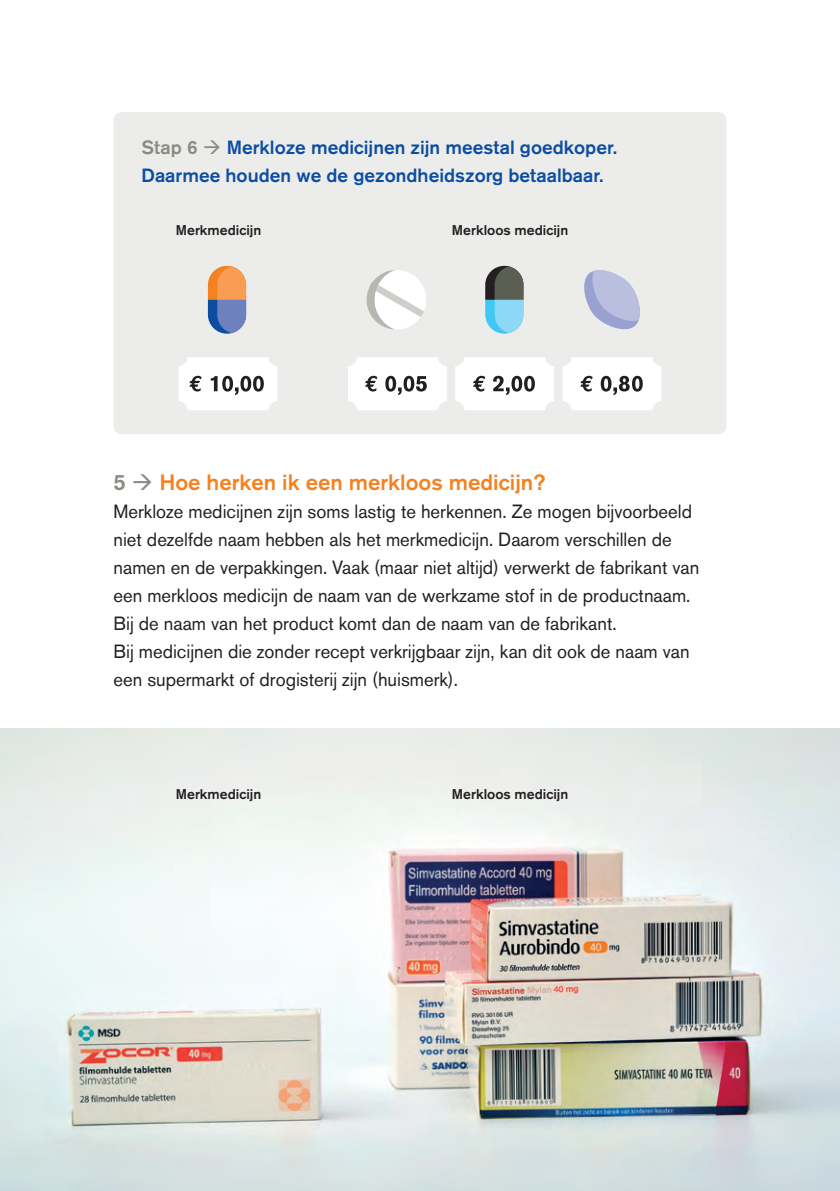
<style>
.page{position:relative;width:840px;height:1191px;background:#fff}
.page>*{position:absolute;margin:0;border:0;box-sizing:border-box;transform-origin:0 0}
._02___tussenkop{font:500 22px "Akzidenz Grotesk BE";color:#f58220}
._01___platte_tekst{font:19px/28px "Akzidenz Grotesk BE";color:#231f20}
.t1{font:500 19px/28px "Akzidenz Grotesk BE";color:#0d4da1}
._03___opsomming{font:500 14px "Akzidenz Grotesk BE";color:#231f20}
.s1{color:#8a8c81}
</style>
<div class="page">
<div style="left:113px;top:112px;width:613px;height:322px;background:#ecedeb;border-radius:9px"></div>
<svg style="left:208px;top:266px;width:38px;height:68px;background:#ad908a"></svg>
<svg style="left:485px;top:266px;width:38px;height:68px;background:#719aa6"></svg>
<svg style="left:584px;top:270px;width:56px;height:60px"></svg>
<svg style="left:366px;top:270px;width:60px;height:60px"></svg>
<svg style="left:179px;top:357px;width:98px;height:53px;background:#e9e9e9"></svg>
<svg style="left:348px;top:357px;width:98px;height:53px;background:#ecebeb"></svg>
<svg style="left:455px;top:357px;width:99px;height:53px;background:#ececeb"></svg>
<svg style="left:563px;top:357px;width:98px;height:53px;background:#ebebeb"></svg>
<img style="left:0;top:728px;width:839px;height:463px">
<p class="t1" style="left:141px;top:133px;width:476px"><span class="s1">Stap 6</span> <span class="s1">→</span> Merkloze medicijnen zijn meestal goedkoper.<br>Daarmee houden we de gezondheidszorg betaalbaar.</p>
<p class="_03___opsomming" style="left:176px;top:222px;width:87px">Merkmedicijn</p>
<p class="_03___opsomming" style="left:451px;top:222px;width:118px">Merkloos medicijn</p>
<p class="_02___tussenkop" style="left:113px;top:469px;width:433px"><span class="s1">5</span> <span class="s1">→</span> Hoe herken ik een merkloos medicijn?</p>
<p class="_01___platte_tekst" style="left:113px;top:497px;width:587px">Merkloze medicijnen zijn soms lastig te herkennen. Ze mogen bijvoorbeeld niet dezelfde naam hebben als het merkmedicijn. Daarom verschillen de namen en de verpakkingen. Vaak (maar niet altijd) verwerkt de fabrikant van een merkloos medicijn de naam van de werkzame stof in de productnaam.<br>Bij de naam van het product komt dan de naam van de fabrikant.<br>Bij medicijnen die zonder recept verkrijgbaar zijn, kan dit ook de naam van een supermarkt of drogisterij zijn (huismerk).</p>
<p class="_03___opsomming" style="left:176px;top:786px;width:87px">Merkmedicijn</p>
<p class="_03___opsomming" style="left:451px;top:786px;width:118px">Merkloos medicijn</p>
</div>
